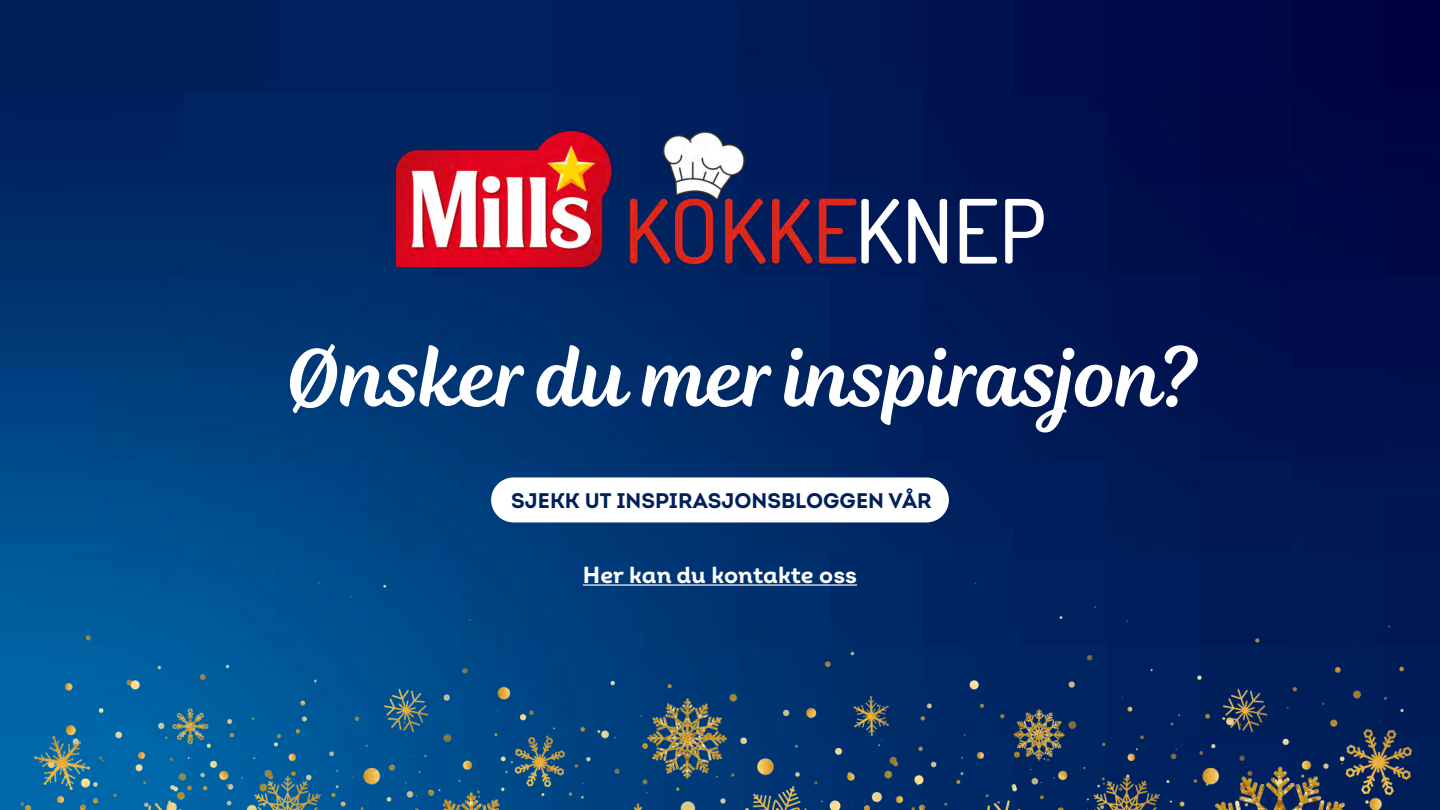
<style>
.page{position:relative;width:1440px;height:810px;background:#fff}
.page>*{position:absolute;margin:0;border:0;box-sizing:border-box;transform-origin:0 0}
.t1{font:97.5px "Vadelma Variable";color:#fff}
.t2{font:23.25px "Intro Bold Alt";color:#fff}
.t3{font:21.08px "Intro Bold Alt";color:#00205b}
</style>
<div class="page">
<img style="left:0;top:0;width:1440px;height:582px">
<img style="left:0;top:582px;width:1440px;height:228px">
<img style="left:396px;top:125px;width:467px;height:149px">
<svg style="left:861px;top:199px;width:41px;height:65px"></svg>
<svg style="left:908px;top:199px;width:39px;height:65px"></svg>
<svg style="left:960px;top:199px;width:37px;height:65px"></svg>
<svg style="left:1005px;top:199px;width:39px;height:65px"></svg>
<div style="left:491px;top:477px;width:458px;height:45px;background:#fff;border-radius:22px"></div>
<hr style="left:583px;top:584px;width:274px;height:2px;background:#fff">
<h1 class="t1" style="left:288px;top:328px;width:909px">Ønsker du mer inspirasjon?</h1>
<p class="t3" style="left:511px;top:488px;width:422px">SJEKK UT INSPIRASJONSBLOGGEN VÅR</p>
<p class="t2" style="left:583px;top:560px;width:276px">Her kan du kontakte oss</p>
</div>
